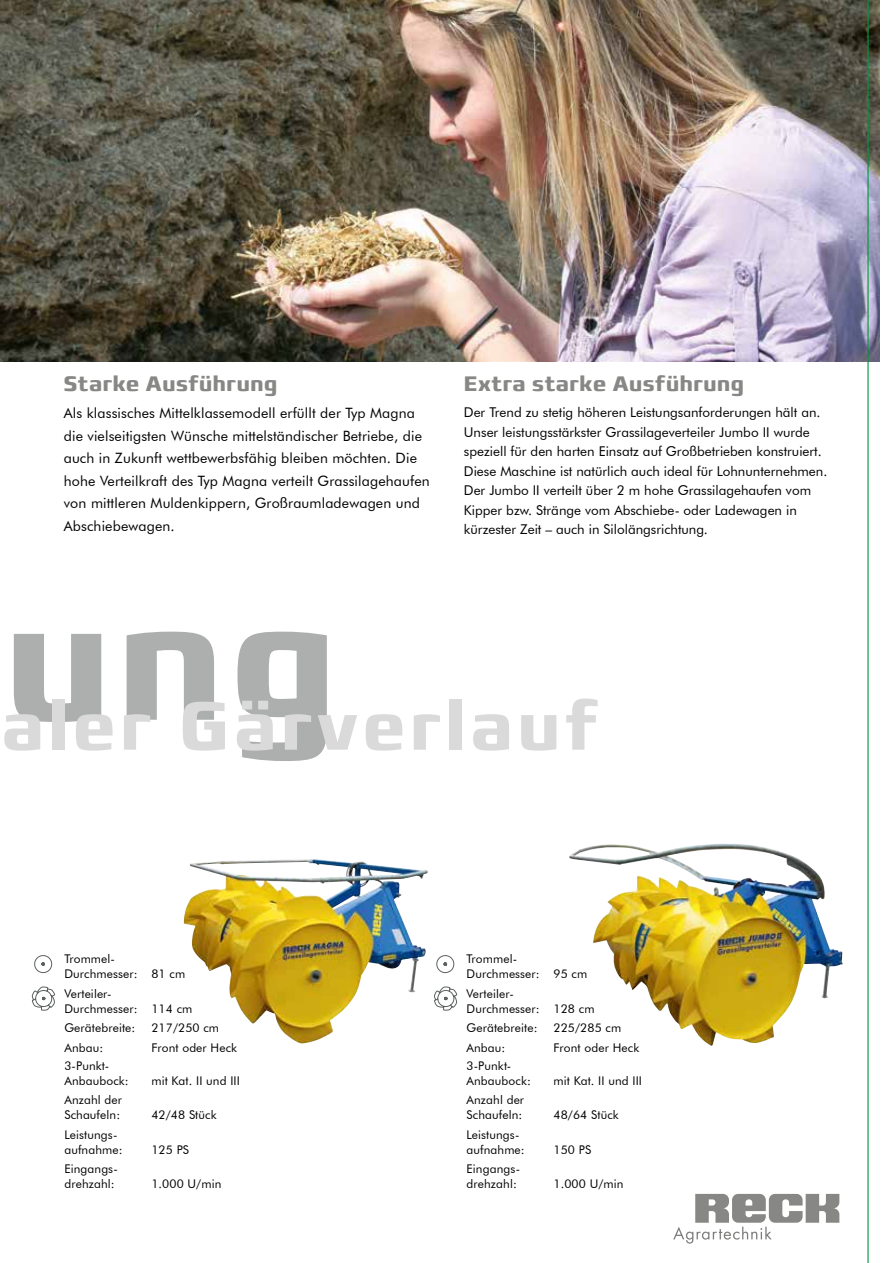
<style>
.page{position:relative;width:893px;height:1263px;background:#fff}
.page>*{position:absolute;margin:0;border:0;box-sizing:border-box;transform-origin:0 0}
.t1{font:700 69.3px "Francker CYR";letter-spacing:.08em;color:#dadada;scale:.91 1}
.t2{font:700 21.45px "Francker CYR";letter-spacing:.03em;color:#878786;scale:.91 1}
.t3{font:14.25px/22.5px "Futura BT";letter-spacing:.01em;color:#000}
.t4{font:13.5px/19.5px "Futura BT";color:#000}
.t5{font:12px/15px "Futura BT";letter-spacing:.01em;color:#000}
</style>
<div class="page">
<img style="left:0;top:0;width:879px;height:361px">
<hr style="left:867px;top:0;width:2px;height:1263px;background:#00963f">
<img style="left:569px;top:843px;width:256px;height:203px">
<img style="left:184px;top:859px;width:242px;height:185px">
<svg style="left:35px;top:955px;width:17px;height:18px"></svg>
<svg style="left:437px;top:955px;width:17px;height:18px"></svg>
<svg style="left:32px;top:987px;width:23px;height:23px"></svg>
<svg style="left:434px;top:987px;width:23px;height:23px"></svg>
<svg style="left:13px;top:631px;width:314px;height:130px"></svg>
<svg style="left:673px;top:1194px;width:166px;height:49px"></svg>
<h2 class="t2" style="left:64px;top:370px;width:236px">Starke Ausführung</h2>
<h2 class="t2" style="left:464px;top:370px;width:309px">Extra starke Ausführung</h2>
<p class="t3" style="left:64px;top:402px;width:367px">Als klassisches Mittelklassemodell erfüllt der Typ Magna die vielseitigsten Wünsche mittelständischer Betriebe, die auch in Zukunft wettbewerbsfähig bleiben möchten. Die hohe Verteilkraft des Typ Magna verteilt Grassilagehaufen von mittleren Muldenkippern, Großraumladewagen und Abschiebewagen.</p>
<p class="t4" style="left:464px;top:403px;width:365px">Der Trend zu stetig höheren Leistungsanforderungen hält an.<br>Unser leistungsstärkster Grassilageverteiler Jumbo II wurde speziell für den harten Einsatz auf Großbetrieben konstruiert.<br>Diese Maschine ist natürlich auch ideal für Lohnunternehmen.<br>Der Jumbo II verteilt über 2 m hohe Grassilagehaufen vom Kipper bzw. Stränge vom Abschiebe- oder Ladewagen in kürzester Zeit – auch in Silolängsrichtung.</p>
<h1 class="t1" style="left:2px;top:683px;width:657px">aler Gärverlauf</h1>
<p class="t5" style="left:64px;top:951px;width:122px">Trommel-<br>Durchmesser: 81 cm</p>
<p class="t5" style="left:64px;top:986px;width:129px">Verteiler-<br>Durchmesser: 114 cm</p>
<p class="t5" style="left:64px;top:1020px;width:72px">Gerätebreite:</p>
<p class="t5" style="left:151px;top:1020px;width:69px">217/250 cm</p>
<p class="t5" style="left:64px;top:1040px;width:40px">Anbau:</p>
<p class="t5" style="left:151px;top:1040px;width:87px">Front oder Heck</p>
<p class="t5" style="left:64px;top:1058px;width:66px">3-Punkt-<br>Anbaubock:</p>
<p class="t5" style="left:151px;top:1073px;width:90px">mit Kat. II und III</p>
<p class="t5" style="left:467px;top:951px;width:122px">Trommel-<br>Durchmesser: 95 cm</p>
<p class="t5" style="left:467px;top:986px;width:129px">Verteiler-<br>Durchmesser: 128 cm</p>
<p class="t5" style="left:467px;top:1020px;width:72px">Gerätebreite:</p>
<p class="t5" style="left:554px;top:1020px;width:69px">225/285 cm</p>
<p class="t5" style="left:467px;top:1040px;width:40px">Anbau:</p>
<p class="t5" style="left:554px;top:1040px;width:87px">Front oder Heck</p>
<p class="t5" style="left:467px;top:1058px;width:66px">3-Punkt-<br>Anbaubock:</p>
<p class="t5" style="left:554px;top:1073px;width:90px">mit Kat. II und III</p>
<p class="t5" style="left:64px;top:1092px;width:59px">Anzahl der<br>Schaufeln:</p>
<p class="t5" style="left:151px;top:1107px;width:67px">42/48 Stück</p>
<p class="t5" style="left:467px;top:1092px;width:59px">Anzahl der<br>Schaufeln:</p>
<p class="t5" style="left:554px;top:1107px;width:67px">48/64 Stück</p>
<p class="t5" style="left:64px;top:1127px;width:60px">Leistungs&shy;aufnahme:</p>
<p class="t5" style="left:151px;top:1142px;width:39px">125 PS</p>
<p class="t5" style="left:467px;top:1127px;width:60px">Leistungs&shy;aufnahme:</p>
<p class="t5" style="left:554px;top:1142px;width:39px">150 PS</p>
<p class="t5" style="left:64px;top:1161px;width:55px">Eingangs&shy;drehzahl:</p>
<p class="t5" style="left:151px;top:1176px;width:72px">1.000 U/min</p>
<p class="t5" style="left:467px;top:1161px;width:55px">Eingangs&shy;drehzahl:</p>
<p class="t5" style="left:554px;top:1176px;width:72px">1.000 U/min</p>
</div>
